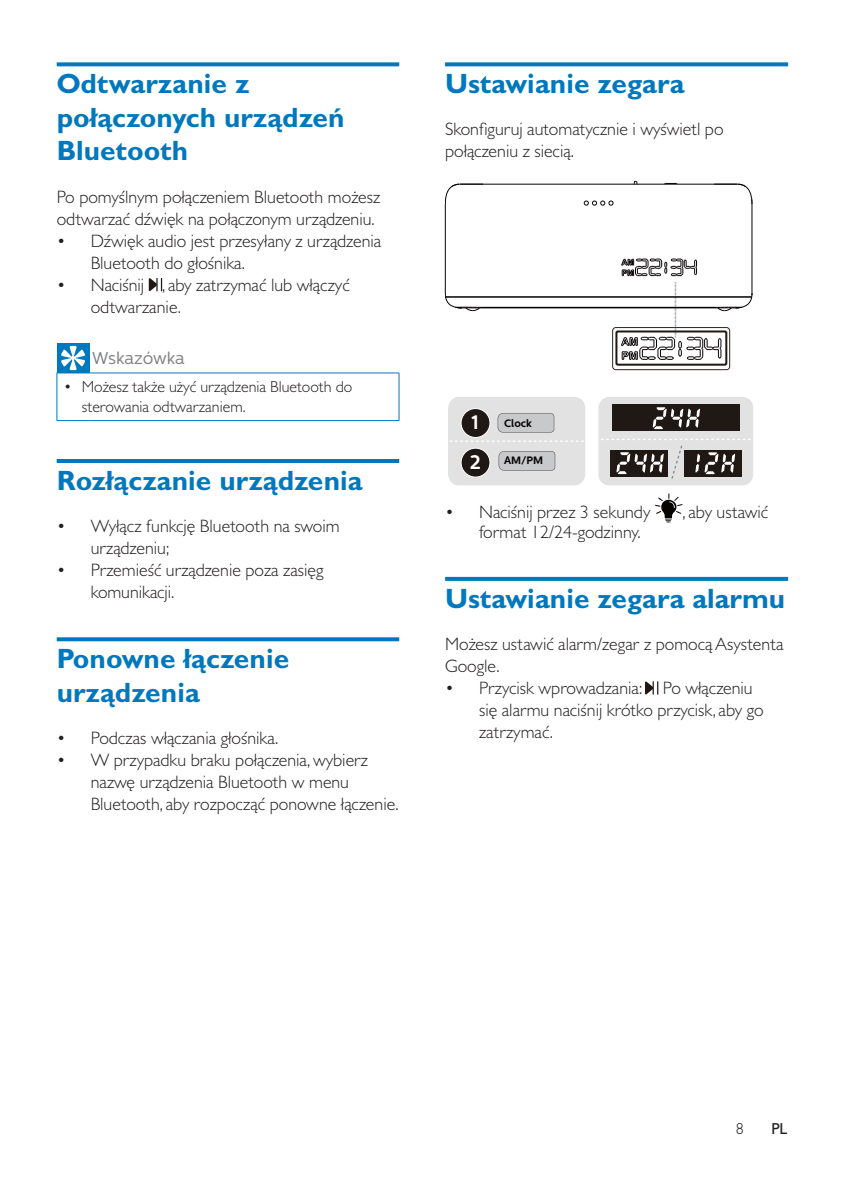
<style>
.page{position:relative;width:842px;height:1190px;background:#fff}
.page>*{position:absolute;margin:0;border:0;box-sizing:border-box;transform-origin:0 0}
.Heading_2{font:700 28px/33.6px "Gill Sans MT Pro";color:#0078be}
.t1{font:700 19.6px "Centrale Sans";color:#fff}
.Number1{font:300 18px/22px "Gill Sans MT Pro";color:#231f20}
.t2{font:17px "Centrale Sans";letter-spacing:-.01em;color:#808284}
.Text{font:300 16px/20px "Gill Sans MT Pro";color:#231f20}
.t3{font:16px "Gill Sans Std";color:#231f20}
.t4{font:700 10.8px "Centrale Sans";color:#070304}
.s1{font-size:19.6px;color:#fff}
</style>
<div class="page">
<svg style="left:57px;top:62px;width:342px;height:4px"></svg>
<hr style="left:57px;top:459px;width:342px;height:4px;background:#0078be">
<svg style="left:57px;top:637px;width:342px;height:4px"></svg>
<svg style="left:149px;top:278px;width:13px;height:13px"></svg>
<div style="left:57px;top:343px;width:32px;height:30px;background:#0078be"></div>
<hr style="left:399px;top:373px;width:1px;height:47px;background:#0078be">
<hr style="left:89px;top:343px;width:1px;height:30px;background:#0078be">
<hr style="left:57px;top:373px;width:32px;height:1px;background:#0078be">
<hr style="left:57px;top:373px;width:1px;height:47px;background:#0078be">
<hr style="left:89px;top:373px;width:310px;height:1px;background:#0078be">
<hr style="left:57px;top:420px;width:32px;height:1px;background:#0078be">
<hr style="left:89px;top:420px;width:310px;height:1px;background:#0078be">
<svg style="left:61px;top:346px;width:24px;height:24px"></svg>
<svg style="left:445px;top:62px;width:343px;height:4px"></svg>
<svg style="left:445px;top:577px;width:343px;height:4px"></svg>
<div style="left:448px;top:397px;width:137px;height:88px;background:#e2e2e2;border-radius:11px"></div>
<div style="left:598px;top:397px;width:155px;height:88px;background:#e2e2e2;border-radius:11px"></div>
<svg style="left:601px;top:439px;width:150px;height:1px"></svg>
<div style="left:613px;top:404px;width:127px;height:26px;background:#201814"></div>
<div style="left:610px;top:450px;width:58px;height:27px;background:#201814"></div>
<div style="left:684px;top:450px;width:58px;height:27px;background:#201814"></div>
<svg style="left:671px;top:446px;width:11px;height:33px"></svg>
<svg style="left:653px;top:407px;width:47px;height:22px"></svg>
<svg style="left:695px;top:452px;width:40px;height:22px"></svg>
<svg style="left:616px;top:452px;width:48px;height:22px"></svg>
<svg style="left:499px;top:451px;width:56px;height:19px"></svg>
<svg style="left:450px;top:408px;width:134px;height:34px"></svg>
<svg style="left:460px;top:448px;width:30px;height:30px"></svg>
<hr style="left:445px;top:204px;width:1px;height:89px;background:#070304">
<hr style="left:475px;top:308px;width:247px;height:1px;background:#070304">
<hr style="left:483px;top:307px;width:231px;height:1px;background:#070304">
<hr style="left:445px;top:297px;width:307px;height:1px;background:#070304">
<hr style="left:459px;top:184px;width:279px;height:1px;background:#070304">
<hr style="left:751px;top:204px;width:1px;height:89px;background:#070304">
<svg style="left:633px;top:181px;width:5px;height:4px"></svg>
<svg style="left:664px;top:183px;width:13px;height:2px"></svg>
<svg style="left:714px;top:184px;width:38px;height:20px"></svg>
<svg style="left:445px;top:184px;width:38px;height:20px"></svg>
<svg style="left:445px;top:293px;width:38px;height:18px"></svg>
<svg style="left:584px;top:201px;width:29px;height:5px"></svg>
<svg style="left:621px;top:258px;width:76px;height:18px"></svg>
<svg style="left:612px;top:282px;width:140px;height:88px"></svg>
<svg style="left:655px;top:493px;width:27px;height:29px"></svg>
<svg style="left:645px;top:681px;width:13px;height:14px"></svg>
<p class="Heading_2" style="left:57px;top:66px;width:289px">Odtwarzanie z połączonych urządzeń<br>Bluetooth</p>
<p class="Number1" style="left:57px;top:185px;width:325px">Po pomyślnym połączeniem Bluetooth możesz odtwarzać dźwięk na połączonym urządzeniu.</p>
<p class="Number1" style="left:91px;top:229px;width:292px;text-indent:-34px">• Dźwięk audio jest przesyłany z urządzenia<br>Bluetooth do głośnika.</p>
<p class="Number1" style="left:91px;top:273px;width:260px;text-indent:-34px">• Naciśnij , aby zatrzymać lub włączyć odtwarzanie.</p>
<p class="t2" style="left:92px;top:348px;width:94px">Wskazówka</p>
<p class="Text" style="left:82px;top:377px;width:272px;text-indent:-18px">• Możesz także użyć urządzenia Bluetooth do sterowania odtwarzaniem.</p>
<p class="Heading_2" style="left:57px;top:463px;width:308px">Rozłączanie urządzenia</p>
<p class="Number1" style="left:91px;top:515px;width:250px;text-indent:-34px">• Wyłącz funkcję Bluetooth na swoim urządzeniu;</p>
<p class="Number1" style="left:91px;top:559px;width:234px;text-indent:-34px">• Przemieść urządzenie poza zasięg komunikacji.</p>
<p class="Heading_2" style="left:57px;top:641px;width:234px">Ponowne łączenie urządzenia</p>
<p class="Number1" style="left:57px;top:726px;width:223px">• Podczas włączania głośnika.</p>
<p class="Number1" style="left:91px;top:748px;width:310px;text-indent:-34px">• W przypadku braku połączenia, wybierz nazwę urządzenia Bluetooth w menu<br>Bluetooth, aby rozpocząć ponowne łączenie.</p>
<p class="Heading_2" style="left:445px;top:66px;width:241px">Ustawianie zegara</p>
<p class="Number1" style="left:445px;top:118px;width:280px">Skonfiguruj automatycznie i wyświetl po połączeniu z siecią.</p>
<p class="t1" style="left:471px;top:411px;width:9px">1</p>
<p class="t4" style="left:504px;top:417px;width:29px">Clock</p>
<p class="t4" style="left:470px;top:454px;width:75px"><span class="s1">2</span> AM/PM</p>
<p class="Number1" style="left:445px;top:500px;width:207px">• Naciśnij przez 3 sekundy</p>
<p class="Number1" style="left:682px;top:500px;width:87px">, aby ustawić</p>
<p class="Number1" style="left:479px;top:520px;width:163px">format 12/24-godzinny.</p>
<p class="Heading_2" style="left:445px;top:581px;width:341px">Ustawianie zegara alarmu</p>
<p class="Number1" style="left:445px;top:632px;width:340px">Możesz ustawić alarm/zegar z pomocąAsystenta<br>Google.</p>
<p class="Number1" style="left:479px;top:676px;width:286px;text-indent:-34px">• Przycisk wprowadzania: Po włączeniu się alarmu naciśnij krótko przycisk, aby go zatrzymać.</p>
<p class="Text" style="left:736px;top:1118px;width:9px">8</p>
<p class="t3" style="left:771px;top:1119px;width:17px">PL</p>
</div>
